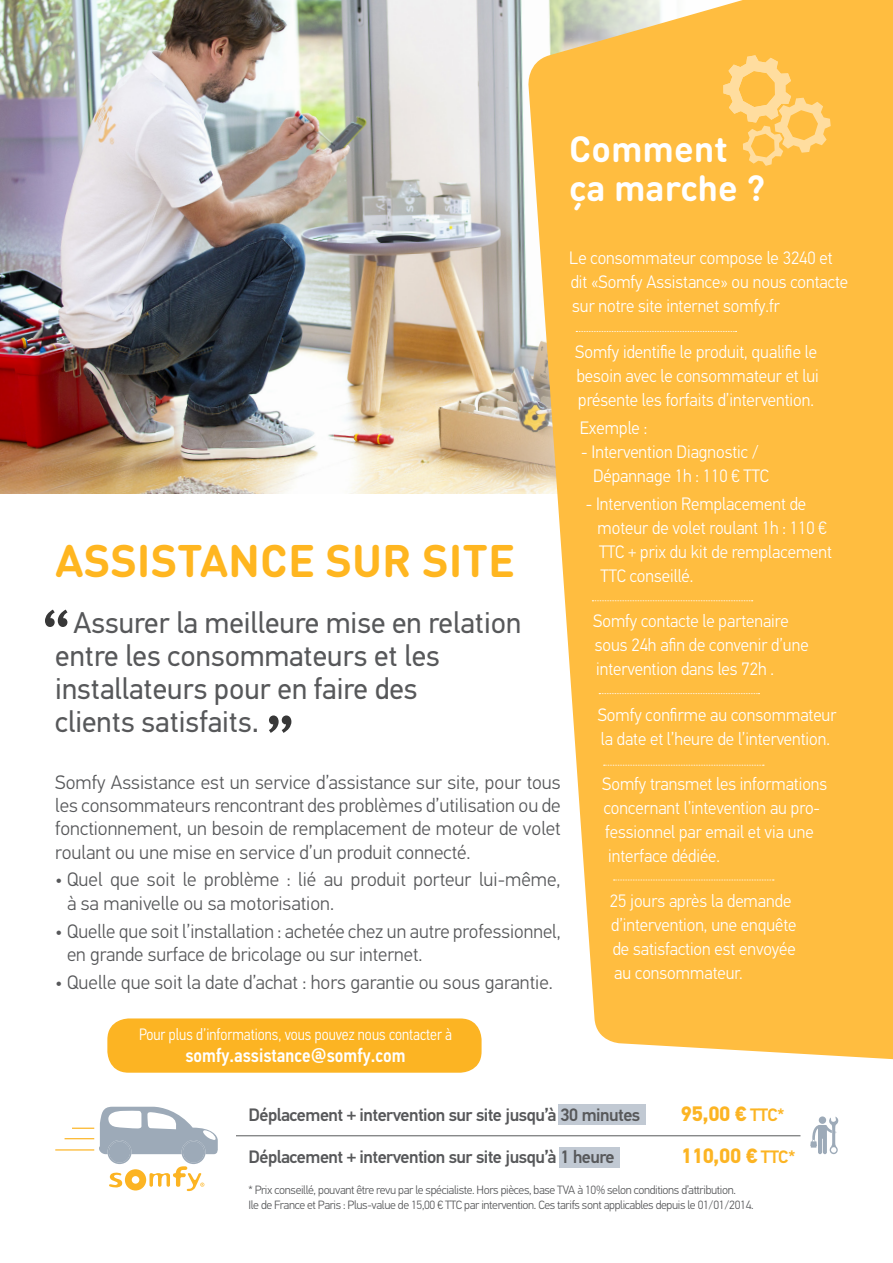
<style>
.page{position:relative;width:893px;height:1263px;background:#fff}
.page>*{position:absolute;margin:0;border:0;box-sizing:border-box;transform-origin:0 0}
.t1{font:700 45px "DIN Round Pro";color:#ffb620}
.t2{font:700 36px/39px "DIN Round Pro";color:#fff}
.t3{font:30px/33px "PF Din Text Pro";color:#57585a}
.t4{font:700 21px "PF Din Text Pro";letter-spacing:-.03em;color:#fcb423}
.t5{font:300 19.5px/23.4px "PF Din Text Pro";color:#57585a}
.t6{font:500 19.5px "PF Din Text Cond Pro";color:#fff}
.t7{font:300 18px/24px "PF Din Text Pro";color:#fff;scale:.95 1}
.t8{font:500 18px "PF Din Text Pro";letter-spacing:-.03em;color:#57585a}
.t9{font:300 16.5px "PF Din Text Cond Pro";color:#fff}
.t10{font:300 12px "PF Din Text Pro";letter-spacing:-.03em;color:#57585a}
.s1{font-weight:500;font-size:18px}
</style>
<div class="page">
<div style="left:558px;top:1104px;width:87px;height:21px;background:#c1c9d3"></div>
<div style="left:559px;top:1147px;width:61px;height:20px;background:#c1c9d3"></div>
<img style="left:0;top:0;width:527px;height:493px">
<svg style="left:527px;top:0;width:366px;height:1060px;background:#fdc355"></svg>
<svg style="left:109px;top:1166px;width:95px;height:25px"></svg>
<div style="left:109px;top:1141px;width:21px;height:22px;background:#9daab8;border-radius:50%"></div>
<div style="left:107px;top:1140px;width:25px;height:24px;border:2px solid #9daab8;border-radius:50%"></div>
<div style="left:183px;top:1141px;width:21px;height:22px;background:#9daab8;border-radius:50%"></div>
<div style="left:181px;top:1140px;width:25px;height:24px;border:2px solid #9daab8;border-radius:50%"></div>
<hr style="left:55px;top:1149px;width:39px;height:1px;background:#fcb423">
<svg style="left:65px;top:1107px;width:153px;height:47px"></svg>
<svg style="left:723px;top:55px;width:108px;height:111px;background:#ffc75f"></svg>
<svg style="left:810px;top:1116px;width:28px;height:38px"></svg>
<svg style="left:576px;top:331px;width:161px;height:1px"></svg>
<svg style="left:592px;top:600px;width:161px;height:1px"></svg>
<svg style="left:599px;top:693px;width:161px;height:1px"></svg>
<svg style="left:604px;top:765px;width:160px;height:1px"></svg>
<svg style="left:614px;top:880px;width:160px;height:1px"></svg>
<hr style="left:236px;top:1135px;width:564px;height:1px;background:#57585a">
<div style="left:107px;top:1018px;width:375px;height:55px;background:#fcb423;border-radius:21px"></div>
<svg style="left:45px;top:610px;width:23px;height:17px"></svg>
<svg style="left:269px;top:715px;width:22px;height:18px"></svg>
<p class="t2" style="left:569px;top:128px;width:197px">Comment ça marche ?</p>
<p class="t1" style="left:55px;top:529px;width:461px">ASSISTANCE SUR SITE</p>
<p class="t3" style="left:55px;top:606px;width:468px;text-indent:18px">Assurer la meilleure mise en relation entre les consommateurs et les installateurs pour en faire des<br>clients satisfaits.</p>
<p class="t5" style="left:55px;top:770px;width:507px;text-align:justify">Somfy Assistance est un service d’assistance sur site, pour tous les consommateurs rencontrant des problèmes d’utilisation ou de fonctionnement, un besoin de remplacement de moteur de volet roulant ou une mise en service d’un produit connecté.</p>
<p class="t5" style="left:67px;top:868px;width:495px;text-indent:-12px">• Quel que soit le problème : lié au produit porteur lui-même, à sa manivelle ou sa motorisation.</p>
<p class="t5" style="left:67px;top:919px;width:495px;text-indent:-12px">• Quelle que soit l’installation : achetée chez un autre professionnel, en grande surface de bricolage ou sur internet.</p>
<p class="t5" style="left:55px;top:970px;width:499px">• Quelle que soit la date d’achat : hors garantie ou sous garantie.</p>
<p class="t7" style="left:569px;top:246px;width:295px">Le consommateur compose le 3240 et dit «Somfy Assistance» ou nous contacte sur notre site internet somfy.fr</p>
<p class="t7" style="left:575px;top:340px;width:258px;text-align:justify">Somfy identifie le produit, qualifie le besoin avec le consommateur et lui présente les forfaits d’intervention.</p>
<p class="t7" style="left:580px;top:416px;width:73px">Exemple :</p>
<p class="t7" style="left:593px;top:440px;width:187px;text-indent:-12px">- Intervention Diagnostic /<br>Dépannage 1h : 110 € TTC</p>
<p class="t7" style="left:598px;top:492px;width:248px;text-indent:-12px">- Intervention Remplacement de moteur de volet roulant 1h : 110 €<br>TTC + prix du kit de remplacement<br>TTC conseillé.</p>
<p class="t7" style="left:593px;top:609px;width:228px">Somfy contacte le partenaire sous 24h afin de convenir d’une intervention dans les 72h .</p>
<p class="t7" style="left:598px;top:703px;width:253px">Somfy confirme au consommateur la date et l’heure de l’intervention.</p>
<p class="t7" style="left:602px;top:772px;width:238px">Somfy transmet les informations concernant l’intevention au pro&shy;fessionnel par email et via une interface dédiée.</p>
<p class="t7" style="left:610px;top:889px;width:198px">25 jours après la demande d’intervention, une enquête de satisfaction est envoyée au consommateur.</p>
<p class="t9" style="left:139px;top:1024px;width:315px">Pour plus d’informations, vous pouvez nous contacter à</p>
<p class="t6" style="left:185px;top:1044px;width:222px">somfy.assistance@somfy.com</p>
<p class="t8" style="left:248px;top:1104px;width:393px">Déplacement + intervention sur site jusqu’à 30 minutes</p>
<p class="t4" style="left:680px;top:1101px;width:105px">95,00 € <span class="s1">TTC*</span></p>
<p class="t8" style="left:248px;top:1146px;width:368px">Déplacement + intervention sur site jusqu’à 1 heure</p>
<p class="t4" style="left:680px;top:1143px;width:116px">110,00 € <span class="s1">TTC*</span></p>
<p class="t10" style="left:248px;top:1183px;width:489px">* Prix conseillé, pouvant être revu par le spécialiste. Hors pièces, base TVA à 10% selon conditions d’attribution.</p>
<p class="t10" style="left:248px;top:1198px;width:507px">Ile de France et Paris : Plus-value de 15,00 € TTC par intervention. Ces tarifs sont applicables depuis le 01/01/2014.</p>
</div>
